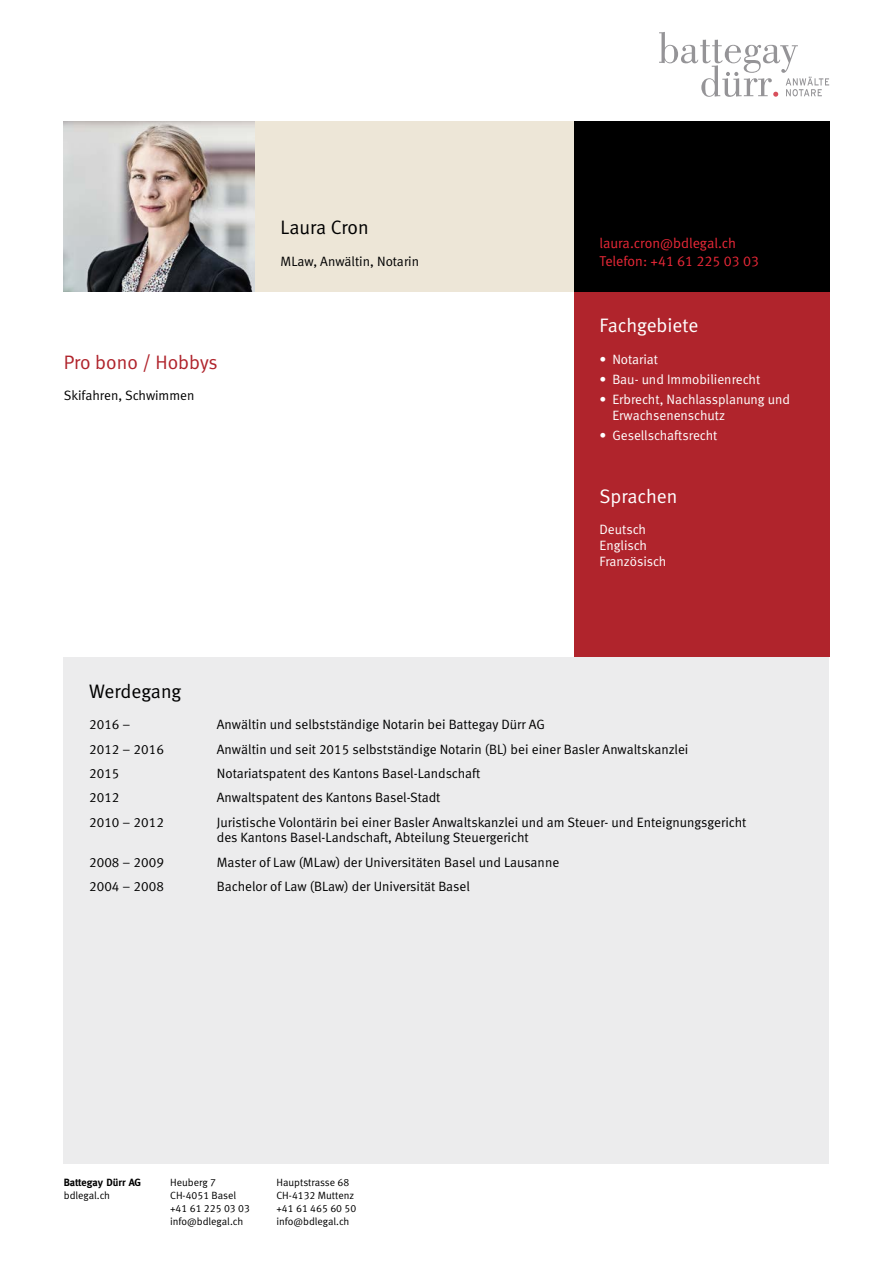
<style>
.page{position:relative;width:893px;height:1263px;background:#fff}
.page>*{position:absolute;margin:0;border:0;box-sizing:border-box;transform-origin:0 0}
.t1{font:19.5px "Meta Normal LF";letter-spacing:-.005em;color:#fff}
.t2{font:19.5px "Meta Normal LF";color:#b0242c}
.t3{font:19.5px "Meta Normal";color:#000}
.t4{font:19.5px "Meta Normal LF";letter-spacing:-.005em;color:#000}
.t5{font:14.25px/18px "Meta Normal LF";color:#e82837}
.t6{font:13.5px/15.8px "Meta Normal LF";color:#000}
.t7{font:13.5px/15.8px "Meta Normal LF";color:#fff}
.t8{font:10.5px/12.8px "Meta Normal LF";color:#000}
.t9{font:700 10.5px "Meta";color:#000}
</style>
<div class="page">
<img style="left:64px;top:121px;width:191px;height:170px">
<div style="left:255px;top:121px;width:319px;height:170px;background:#ede6d7"></div>
<div style="left:64px;top:657px;width:765px;height:506px;background:#ececed"></div>
<div style="left:574px;top:291px;width:255px;height:366px;background:#b0242c"></div>
<div style="left:574px;top:121px;width:255px;height:170px;background:#000"></div>
<svg style="left:659px;top:32px;width:170px;height:65px"></svg>
<h1 class="t2" style="left:64px;top:351px;width:155px">Pro bono / Hobbys</h1>
<p class="t6" style="left:64px;top:388px;width:132px">Skifahren, Schwimmen</p>
<h1 class="t3" style="left:281px;top:216px;width:90px">Laura Cron</h1>
<p class="t6" style="left:281px;top:253px;width:140px">MLaw, Anwältin, Notarin</p>
<p class="t5" style="left:600px;top:234px;width:161px">laura.cron@bdlegal.ch<br>Telefon: +41 61 225 03 03</p>
<h1 class="t1" style="left:600px;top:314px;width:100px">Fachgebiete</h1>
<p class="t7" style="left:600px;top:351px;width:60px">• Notariat</p>
<p class="t7" style="left:600px;top:371px;width:162px">• Bau- und Immobilienrecht</p>
<p class="t7" style="left:612px;top:391px;width:179px;text-indent:-13px">• Erbrecht, Nachlassplanung und<br>Erwachsenenschutz</p>
<p class="t7" style="left:600px;top:427px;width:119px">• Gesellschaftsrecht</p>
<h1 class="t1" style="left:600px;top:484px;width:79px">Sprachen</h1>
<p class="t7" style="left:600px;top:521px;width:68px">Deutsch<br>Englisch<br>Französisch</p>
<h1 class="t4" style="left:89px;top:680px;width:94px">Werdegang</h1>
<p class="t6" style="left:89px;top:717px;width:43px">2016 –</p>
<p class="t6" style="left:217px;top:717px;width:330px">Anwältin und selbstständige Notarin bei Battegay Dürr AG</p>
<p class="t6" style="left:89px;top:741px;width:76px">2012 – 2016</p>
<p class="t6" style="left:217px;top:741px;width:473px">Anwältin und seit 2015 selbstständige Notarin (BL) bei einer Basler Anwaltskanzlei</p>
<p class="t6" style="left:89px;top:765px;width:32px">2015</p>
<p class="t6" style="left:217px;top:765px;width:265px">Notariatspatent des Kantons Basel-Landschaft</p>
<p class="t6" style="left:89px;top:789px;width:32px">2012</p>
<p class="t6" style="left:217px;top:789px;width:225px">Anwaltspatent des Kantons Basel-Stadt</p>
<p class="t6" style="left:89px;top:814px;width:76px">2010 – 2012</p>
<p class="t6" style="left:217px;top:814px;width:531px">Juristische Volontärin bei einer Basler Anwaltskanzlei und am Steuer- und Enteignungsgericht des Kantons Basel-Landschaft, Abteilung Steuergericht</p>
<p class="t6" style="left:89px;top:854px;width:76px">2008 – 2009</p>
<p class="t6" style="left:217px;top:854px;width:344px">Master of Law (MLaw) der Universitäten Basel und Lausanne</p>
<p class="t6" style="left:89px;top:878px;width:76px">2004 – 2008</p>
<p class="t6" style="left:217px;top:878px;width:255px">Bachelor of Law (BLaw) der Universität Basel</p>
<p class="t9" style="left:64px;top:1176px;width:79px">Battegay Dürr AG</p>
<p class="t8" style="left:64px;top:1189px;width:48px">bdlegal.ch</p>
<p class="t8" style="left:170px;top:1176px;width:81px">Heuberg 7<br>CH-4051 Basel +41 61 225 03 03 info@bdlegal.ch</p>
<p class="t8" style="left:276px;top:1176px;width:81px">Hauptstrasse 68<br>CH-4132 Muttenz +41 61 465 60 50 info@bdlegal.ch</p>
</div>
